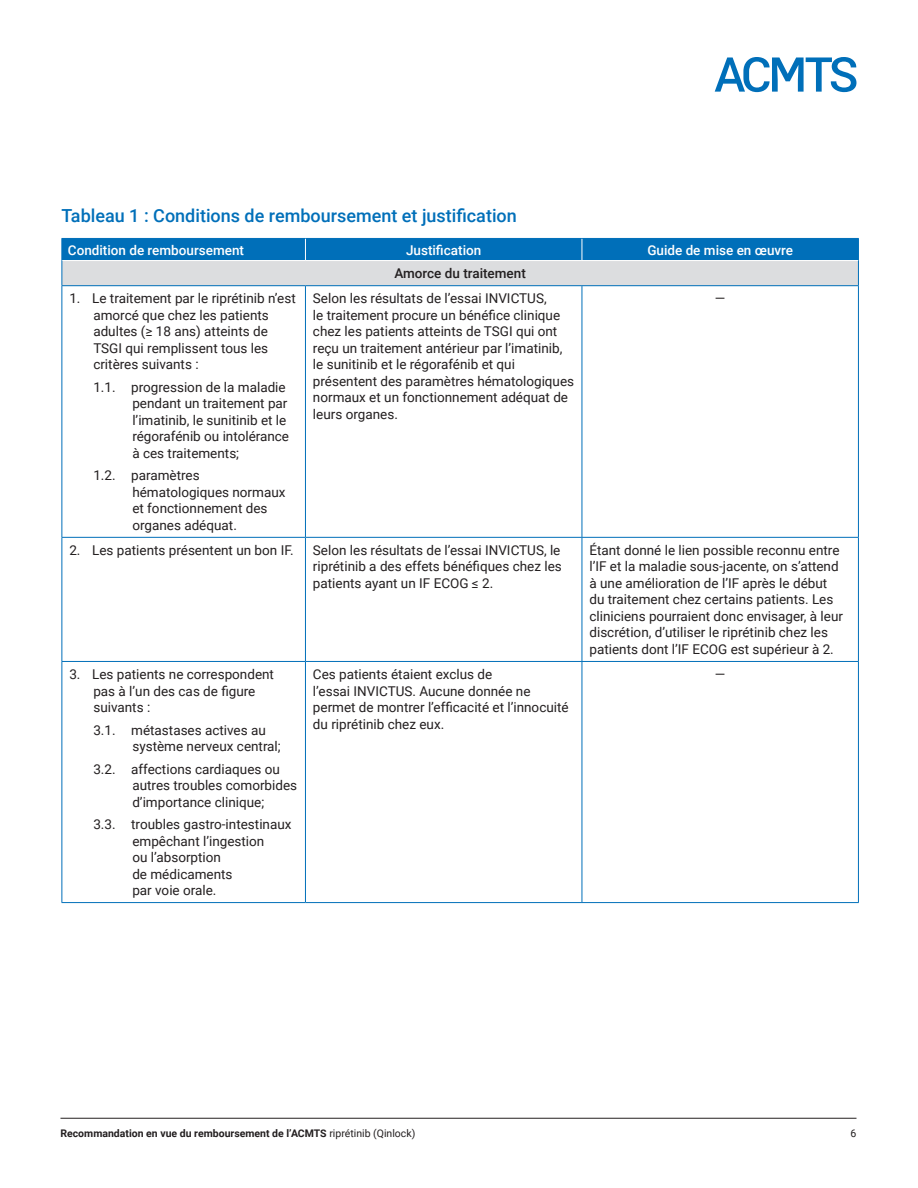
<style>
.page{position:relative;width:918px;height:1188px;background:#fff}
.page>*{position:absolute;margin:0;border:0;box-sizing:border-box;transform-origin:0 0}
.t1{font:500 18px "Roboto";color:#006fb9}
.t2{font:13.5px/16.5px "Roboto";color:#231f20}
.t3{font:500 13.5px "Roboto";color:#fff}
.t4{font:500 13.5px "Roboto";color:#231f20}
.t5{font:700 10.5px "Roboto";color:#231f20}
.t6{font:10.5px "Roboto";color:#231f20}
.s1{font-weight:400}
</style>
<div class="page">
<svg style="left:715px;top:57px;width:141px;height:35px"></svg>
<hr style="left:60px;top:1118px;width:796px;height:1px;background:#231f20">
<hr style="left:62px;top:286px;width:1px;height:251px;background:#006fb9">
<hr style="left:305px;top:286px;width:1px;height:251px;background:#006fb9">
<hr style="left:582px;top:286px;width:1px;height:251px;background:#006fb9">
<hr style="left:858px;top:286px;width:1px;height:251px;background:#006fb9">
<hr style="left:62px;top:537px;width:243px;height:1px;background:#006fb9">
<hr style="left:62px;top:538px;width:1px;height:123px;background:#006fb9">
<hr style="left:305px;top:537px;width:277px;height:1px;background:#006fb9">
<hr style="left:305px;top:538px;width:1px;height:123px;background:#006fb9">
<hr style="left:582px;top:537px;width:277px;height:1px;background:#006fb9">
<hr style="left:582px;top:538px;width:1px;height:123px;background:#006fb9">
<hr style="left:858px;top:538px;width:1px;height:123px;background:#006fb9">
<hr style="left:62px;top:661px;width:243px;height:1px;background:#006fb9">
<hr style="left:62px;top:662px;width:1px;height:240px;background:#006fb9">
<hr style="left:305px;top:661px;width:277px;height:1px;background:#006fb9">
<hr style="left:305px;top:662px;width:1px;height:240px;background:#006fb9">
<hr style="left:582px;top:661px;width:277px;height:1px;background:#006fb9">
<hr style="left:582px;top:662px;width:1px;height:240px;background:#006fb9">
<hr style="left:858px;top:662px;width:1px;height:240px;background:#006fb9">
<svg style="left:62px;top:238px;width:797px;height:47px;background:#75aacd"></svg>
<hr style="left:62px;top:285px;width:243px;height:1px;background:#006fb9">
<hr style="left:305px;top:285px;width:277px;height:1px;background:#006fb9">
<hr style="left:582px;top:285px;width:277px;height:1px;background:#006fb9">
<hr style="left:62px;top:902px;width:243px;height:1px;background:#006fb9">
<hr style="left:305px;top:902px;width:277px;height:1px;background:#006fb9">
<hr style="left:582px;top:902px;width:277px;height:1px;background:#006fb9">
<h1 class="t1" style="left:62px;top:203px;width:457px">Tableau 1 : Conditions de remboursement et justification</h1>
<p class="t3" style="left:68px;top:240px;width:178px">Condition de remboursement</p>
<p class="t3" style="left:406px;top:240px;width:77px">Justification</p>
<p class="t3" style="left:647px;top:240px;width:147px">Guide de mise en œuvre</p>
<p class="t4" style="left:394px;top:264px;width:133px">Amorce du traitement</p>
<p class="t2" style="left:93px;top:290px;width:204px;text-indent:-24px">1. Le traitement par le riprétinib n’est amorcé que chez les patients adultes (≥ 18 ans) atteints de<br>TSGI qui remplissent tous les critères suivants :</p>
<p class="t2" style="left:132px;top:378px;width:158px;text-indent:-39px">1.1. progression de la maladie pendant un traitement par l’imatinib, le sunitinib et le régorafénib ou intolérance à ces traitements;</p>
<p class="t2" style="left:132px;top:467px;width:155px;text-indent:-39px">1.2. paramètres hématologiques normaux et fonctionnement des organes adéquat.</p>
<p class="t2" style="left:313px;top:290px;width:263px">Selon les résultats de l’essai INVICTUS,<br>le traitement procure un bénéfice clinique chez les patients atteints de TSGI qui ont reçu un traitement antérieur par l’imatinib, le sunitinib et le régorafénib et qui présentent des paramètres hématologiques normaux et un fonctionnement adéquat de leurs organes.</p>
<p class="t2" style="left:715px;top:290px;width:12px">—</p>
<p class="t2" style="left:69px;top:541px;width:226px">2. Les patients présentent un bon IF.</p>
<p class="t2" style="left:313px;top:541px;width:250px;text-align:justify">Selon les résultats de l’essai INVICTUS, le riprétinib a des effets bénéfiques chez les patients ayant un IF ECOG ≤ 2.</p>
<p class="t2" style="left:589px;top:541px;width:255px">Étant donné le lien possible reconnu entre l’IF et la maladie sous-jacente, on s’attend à une amélioration de l’IF après le début du traitement chez certains patients. Les cliniciens pourraient donc envisager, à leur discrétion, d’utiliser le riprétinib chez les patients dont l’IF ECOG est supérieur à 2.</p>
<p class="t2" style="left:93px;top:666px;width:182px;text-indent:-24px">3. Les patients ne correspondent pas à l’un des cas de figure suivants :</p>
<p class="t2" style="left:132px;top:721px;width:150px;text-indent:-39px">3.1. métastases actives au système nerveux central;</p>
<p class="t2" style="left:132px;top:760px;width:166px;text-indent:-39px">3.2. affections cardiaques ou autres troubles comorbides d’importance clinique;</p>
<p class="t2" style="left:132px;top:816px;width:161px;text-indent:-39px">3.3. troubles gastro-intestinaux empêchant l’ingestion<br>ou l’absorption<br>de médicaments<br>par voie orale.</p>
<p class="t2" style="left:313px;top:666px;width:257px">Ces patients étaient exclus de<br>l’essai INVICTUS. Aucune donnée ne permet de montrer l’efficacité et l’innocuité du riprétinib chez eux.</p>
<p class="t2" style="left:715px;top:666px;width:12px">—</p>
<p class="t5" style="left:60px;top:1126px;width:356px">Recommandation en vue du remboursement de l’ACMTS <span class="s1">riprétinib (Qinlock)</span></p>
<p class="t6" style="left:851px;top:1126px;width:7px">6</p>
</div>
